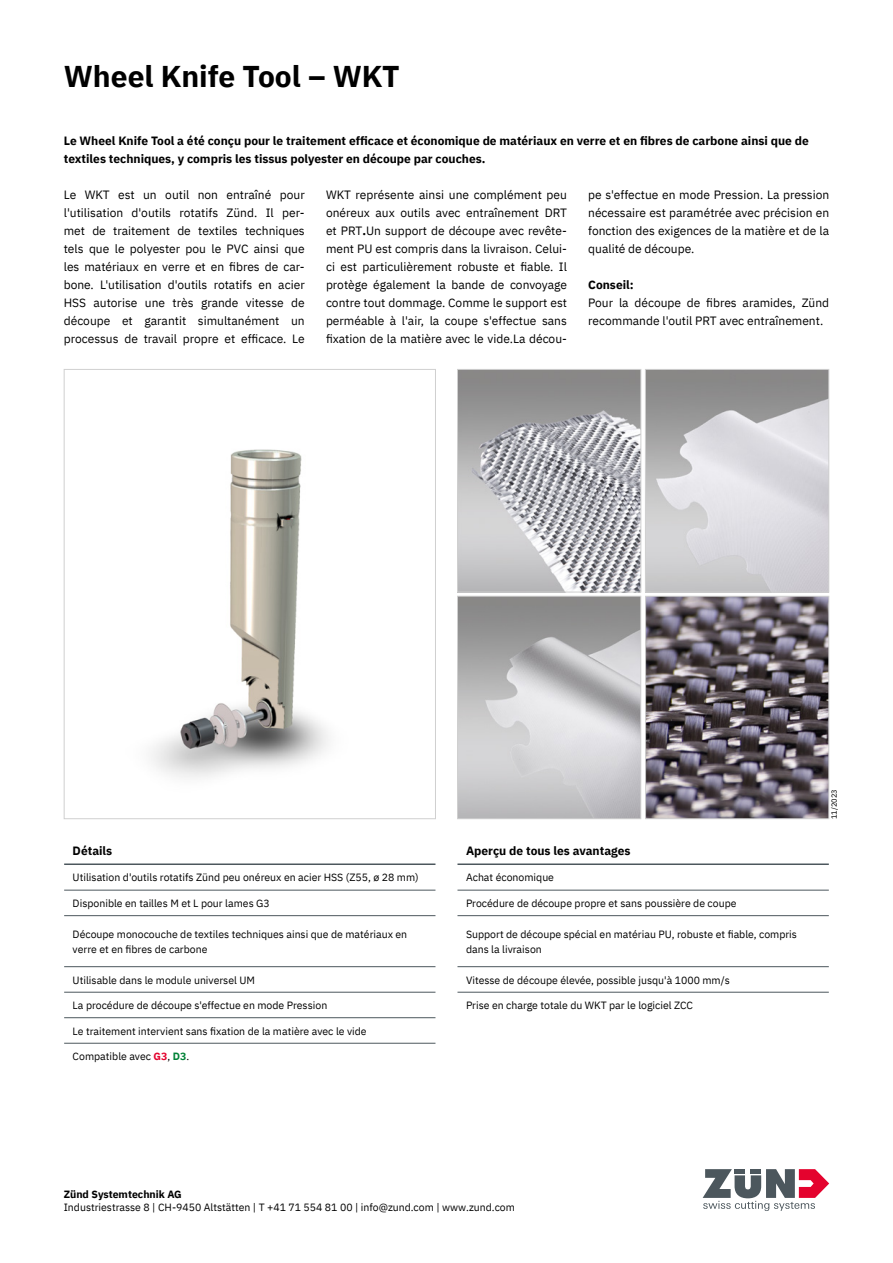
<style>
.page{position:relative;width:893px;height:1263px;background:#fff}
.page>*{position:absolute;margin:0;border:0;box-sizing:border-box;transform-origin:0 0}
.pri_01_headline{font:700 30px "IBM Plex Sans";color:#000}
._02_body_text{font:12px/18px "IBM Plex Sans";color:#000;text-align:justify}
._02_sub_headline{font:700 12px/18px "IBM Plex Sans";color:#000}
.pri_04_table_header{font:700 12px "IBM Plex Sans";color:#000}
._02_body_text-2{font:700 12px "IBM Plex Sans";color:#000}
.pri_04_table_text{font:10.5px/15px "IBM Plex Sans";color:#000}
.pri_05_adress{font:10.5px "IBM Plex Sans";color:#000}
.pri_05_adress-2{font:700 10.5px "IBM Plex Sans";color:#000}
.pri_03_body_text{font:7.5px "IBM Plex Sans";color:#000}
.s1{font-weight:700}
.s2{font-weight:700;color:#e4032e}
.s3{font-weight:700;color:#008237}
</style>
<div class="page">
<img style="left:151px;top:449px;width:178px;height:329px">
<img style="left:459px;top:371px;width:180px;height:219px">
<div style="left:457px;top:369px;width:184px;height:223px;border:1px solid #d0d0d0"></div>
<img style="left:459px;top:598px;width:180px;height:219px">
<div style="left:457px;top:596px;width:184px;height:223px;border:1px solid #d0d0d0"></div>
<img style="left:647px;top:371px;width:180px;height:219px">
<div style="left:645px;top:369px;width:184px;height:223px;border:1px solid #d0d0d0"></div>
<img style="left:647px;top:598px;width:180px;height:219px">
<div style="left:645px;top:596px;width:184px;height:223px;border:1px solid #d0d0d0"></div>
<svg style="left:703px;top:1169px;width:126px;height:42px"></svg>
<hr style="left:457px;top:890px;width:372px;height:1px;background:#4c575d">
<hr style="left:457px;top:915px;width:372px;height:1px;background:#4c575d">
<hr style="left:457px;top:966px;width:372px;height:1px;background:#4c575d">
<hr style="left:457px;top:992px;width:372px;height:1px;background:#4c575d">
<hr style="left:457px;top:863px;width:372px;height:2px;background:#4c575d">
<hr style="left:64px;top:890px;width:371px;height:1px;background:#4c575d">
<hr style="left:64px;top:915px;width:371px;height:1px;background:#4c575d">
<hr style="left:64px;top:966px;width:371px;height:1px;background:#4c575d">
<hr style="left:64px;top:992px;width:371px;height:1px;background:#4c575d">
<hr style="left:64px;top:1017px;width:371px;height:1px;background:#4c575d">
<hr style="left:64px;top:1043px;width:371px;height:1px;background:#4c575d">
<hr style="left:64px;top:863px;width:371px;height:2px;background:#4c575d">
<p class="pri_01_headline" style="left:64px;top:53px;width:337px">Wheel Knife Tool – WKT</p>
<p class="_02_sub_headline" style="left:64px;top:131px;width:747px">Le Wheel Knife Tool a été conçu pour le traitement efficace et économique de matériaux en verre et en fibres de carbone ainsi que de textiles techniques, y compris les tissus polyester en découpe par couches.</p>
<p class="_02_body_text" style="left:64px;top:185px;width:242px">Le WKT est un outil non entraîné pour l'utilisation d'outils rotatifs Zünd. Il per&shy;met de traitement de textiles techniques tels que le polyester pou le PVC ainsi que les matériaux en verre et en fibres de car&shy;bone. L'utilisation d'outils rotatifs en acier HSS autorise une très grande vitesse de découpe et garantit simultanément un processus de travail propre et efficace. Le</p>
<p class="_02_body_text" style="left:326px;top:185px;width:242px">WKT représente ainsi une complément peu onéreux aux outils avec entraînement DRT et PRT<span class="s1">.</span>Un support de découpe avec revête&shy;ment PU est compris dans la livraison. Celui&shy;ci est particulièrement robuste et fiable. Il protège également la bande de convoyage contre tout dommage. Comme le support est perméable à l'air, la coupe s'effectue sans fixation de la matière avec le vide.La décou-</p>
<p class="_02_body_text" style="left:588px;top:185px;width:242px">pe s'effectue en mode Pression. La pression nécessaire est paramétrée avec précision en fonction des exigences de la matière et de la qualité de découpe.</p>
<p class="_02_body_text-2" style="left:588px;top:275px;width:47px">Conseil:</p>
<p class="_02_body_text" style="left:588px;top:293px;width:242px">Pour la découpe de fibres aramides, Zünd recommande l'outil PRT avec entraînement.</p>
<p class="pri_04_table_header" style="left:73px;top:841px;width:41px">Détails</p>
<p class="pri_04_table_text" style="left:73px;top:869px;width:348px">Utilisation d'outils rotatifs Zünd peu onéreux en acier HSS (Z55, ø 28 mm)</p>
<p class="pri_04_table_text" style="left:73px;top:895px;width:199px">Disponible en tailles M et L pour lames G3</p>
<p class="pri_04_table_text" style="left:73px;top:926px;width:336px">Découpe monocouche de textiles techniques ainsi que de matériaux en verre et en fibres de carbone</p>
<p class="pri_04_table_text" style="left:73px;top:971px;width:184px">Utilisable dans le module universel UM</p>
<p class="pri_04_table_text" style="left:73px;top:997px;width:256px">La procédure de découpe s'effectue en mode Pression</p>
<p class="pri_04_table_text" style="left:73px;top:1022px;width:296px">Le traitement intervient sans fixation de la matière avec le vide</p>
<p class="pri_04_table_text" style="left:73px;top:1048px;width:118px">Compatible avec <span class="s2">G3</span>, <span class="s3">D3</span>.</p>
<p class="pri_04_table_header" style="left:466px;top:841px;width:166px">Aperçu de tous les avantages</p>
<p class="pri_04_table_text" style="left:466px;top:869px;width:90px">Achat économique</p>
<p class="pri_04_table_text" style="left:466px;top:895px;width:272px">Procédure de découpe propre et sans poussière de coupe</p>
<p class="pri_04_table_text" style="left:466px;top:926px;width:333px">Support de découpe spécial en matériau PU, robuste et fiable, compris dans la livraison</p>
<p class="pri_04_table_text" style="left:466px;top:971px;width:265px">Vitesse de découpe élevée, possible jusqu'à 1000 mm/s</p>
<p class="pri_04_table_text" style="left:466px;top:997px;width:229px">Prise en charge totale du WKT par le logiciel ZCC</p>
<p class="pri_03_body_text" style="left:829px;top:819px;width:31px;rotate:-90deg">11/2023</p>
<p class="pri_05_adress-2" style="left:64px;top:1185px;width:120px">Zünd Systemtechnik AG</p>
<p class="pri_05_adress" style="left:64px;top:1199px;width:453px">Industriestrasse 8 | CH-9450 Altstätten | T +41 71 554 81 00 | info@zund.com | www.zund.com</p>
</div>
